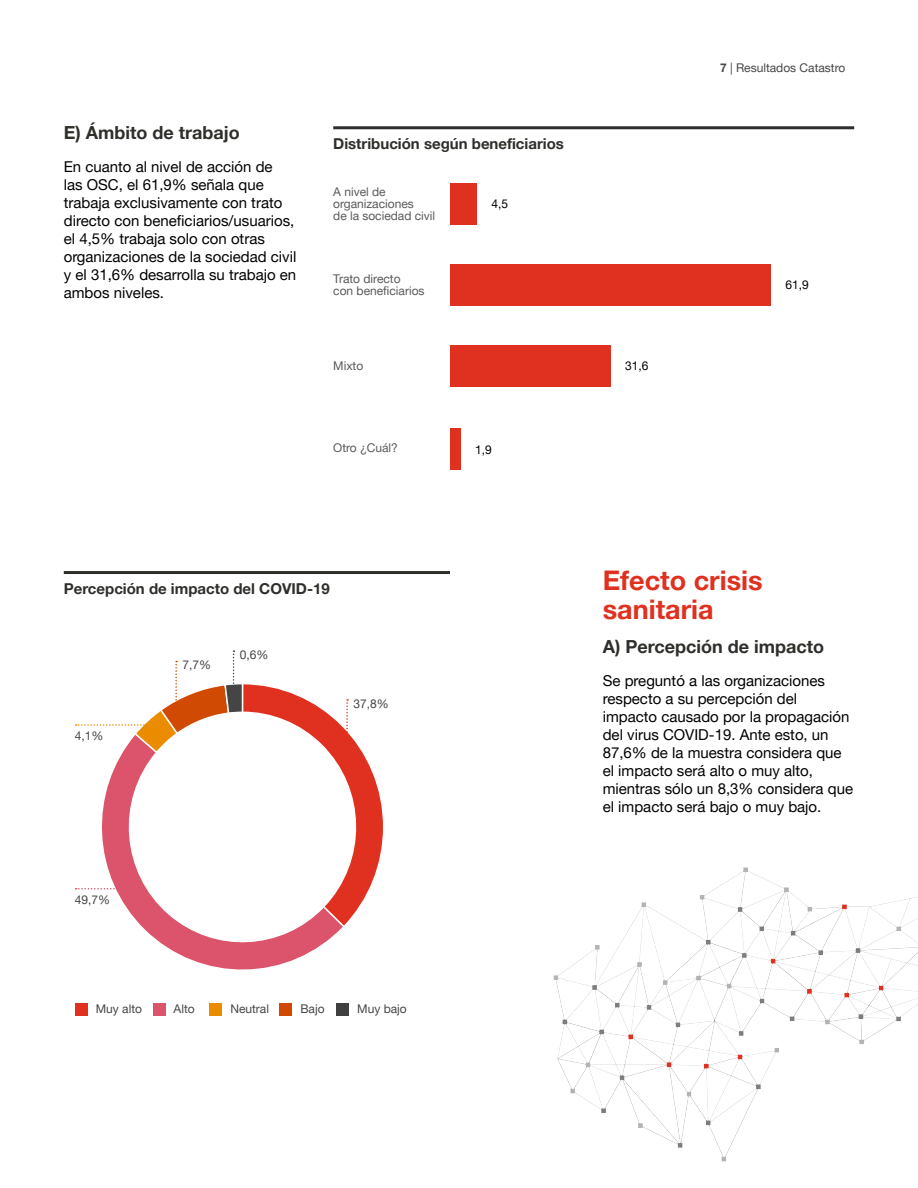
<style>
.page{position:relative;width:918px;height:1188px;background:#fff}
.page>*{position:absolute;margin:0;border:0;box-sizing:border-box;transform-origin:0 0}
.t1{font:700 27px/28.5px "Helvetica Neue LT Pro";color:#e0301f}
.t2{font:700 18px "Helvetica Neue LT Pro";color:#2e2e2b}
.t3{font:15px/18px "Helvetica Neue LT Pro";color:#000}
.t4{font:700 15px "Helvetica Neue LT Pro";color:#2e2e2b}
.t5{font:12px/12px "Helvetica Neue LT Pro";color:#595959}
.t6{font:12px "Helvetica Neue LT Pro";color:#454545}
.t7{font:12px "Helvetica Neue LT Pro";color:#464647}
.t8{font:12px "Helvetica Neue LT Pro";color:#000}
.s1{font-weight:700}
</style>
<div class="page">
<hr style="left:64px;top:571px;width:386px;height:3px;background:#2e2e2b">
<svg style="left:144px;top:929px;width:197px;height:41px"></svg>
<svg style="left:76px;top:650px;width:307px;height:279px"></svg>
<div style="left:75px;top:1003px;width:13px;height:13px;background:#e0301f"></div>
<div style="left:153px;top:1003px;width:12px;height:13px;background:#db546b"></div>
<div style="left:210px;top:1003px;width:12px;height:13px;background:#eb8c00"></div>
<div style="left:280px;top:1003px;width:12px;height:13px;background:#d14a03"></div>
<div style="left:336px;top:1003px;width:13px;height:13px;background:#404040"></div>
<hr style="left:333px;top:126px;width:521px;height:3px;background:#2e2e2b">
<div style="left:450px;top:184px;width:27px;height:41px;background:#e0301f"></div>
<div style="left:450px;top:265px;width:321px;height:41px;background:#e0301f"></div>
<div style="left:450px;top:346px;width:160px;height:41px;background:#e0301f"></div>
<div style="left:450px;top:428px;width:10px;height:41px;background:#e0301f"></div>
<img style="left:553px;top:867px;width:365px;height:295px">
<p class="t2" style="left:64px;top:122px;width:177px">E) Ámbito de trabajo</p>
<p class="t3" style="left:64px;top:157px;width:234px">En cuanto al nivel de acción de<br>las OSC, el 61,9% señala que trabaja exclusivamente con trato directo con beneficiarios/usuarios, el 4,5% trabaja solo con otras organizaciones de la sociedad civil y el 31,6% desarrolla su trabajo en ambos niveles.</p>
<p class="t4" style="left:333px;top:135px;width:232px">Distribución según beneficiarios</p>
<p class="t5" style="left:333px;top:185px;width:82px">A nivel de organizaciones</p>
<p class="t5" style="left:333px;top:209px;width:103px">de la sociedad civil</p>
<p class="t8" style="left:492px;top:197px;width:18px">4,5</p>
<p class="t5" style="left:333px;top:272px;width:69px">Trato directo</p>
<p class="t5" style="left:333px;top:284px;width:93px">con beneficiarios</p>
<p class="t5" style="left:333px;top:359px;width:31px">Mixto</p>
<p class="t5" style="left:333px;top:441px;width:66px">Otro ¿Cuál?</p>
<p class="t8" style="left:475px;top:442px;width:18px">1,9</p>
<p class="t8" style="left:625px;top:358px;width:25px">31,6</p>
<p class="t7" style="left:720px;top:61px;width:127px"><span class="s1">7</span> | Resultados Catastro</p>
<p class="t8" style="left:785px;top:277px;width:25px">61,9</p>
<p class="t4" style="left:64px;top:580px;width:268px">Percepción de impacto del COVID-19</p>
<p class="t6" style="left:75px;top:729px;width:30px">4,1%</p>
<p class="t6" style="left:75px;top:892px;width:37px">49,7%</p>
<p class="t6" style="left:183px;top:658px;width:30px">7,7%</p>
<p class="t6" style="left:240px;top:647px;width:30px">0,6%</p>
<p class="t6" style="left:353px;top:696px;width:37px">37,8%</p>
<p class="t6" style="left:96px;top:1002px;width:48px">Muy alto</p>
<p class="t6" style="left:174px;top:1002px;width:23px">Alto</p>
<p class="t6" style="left:230px;top:1002px;width:40px">Neutral</p>
<p class="t6" style="left:300px;top:1002px;width:26px">Bajo</p>
<p class="t6" style="left:357px;top:1002px;width:51px">Muy bajo</p>
<p class="t1" style="left:603px;top:566px;width:161px">Efecto crisis sanitaria</p>
<p class="t2" style="left:603px;top:635px;width:223px">A) Percepción de impacto</p>
<p class="t3" style="left:603px;top:671px;width:252px">Se preguntó a las organizaciones respecto a su percepción del impacto causado por la propagación del virus COVID-19. Ante esto, un<br>87,6% de la muestra considera que el impacto será alto o muy alto, mientras sólo un 8,3% considera que el impacto será bajo o muy bajo.</p>
</div>
